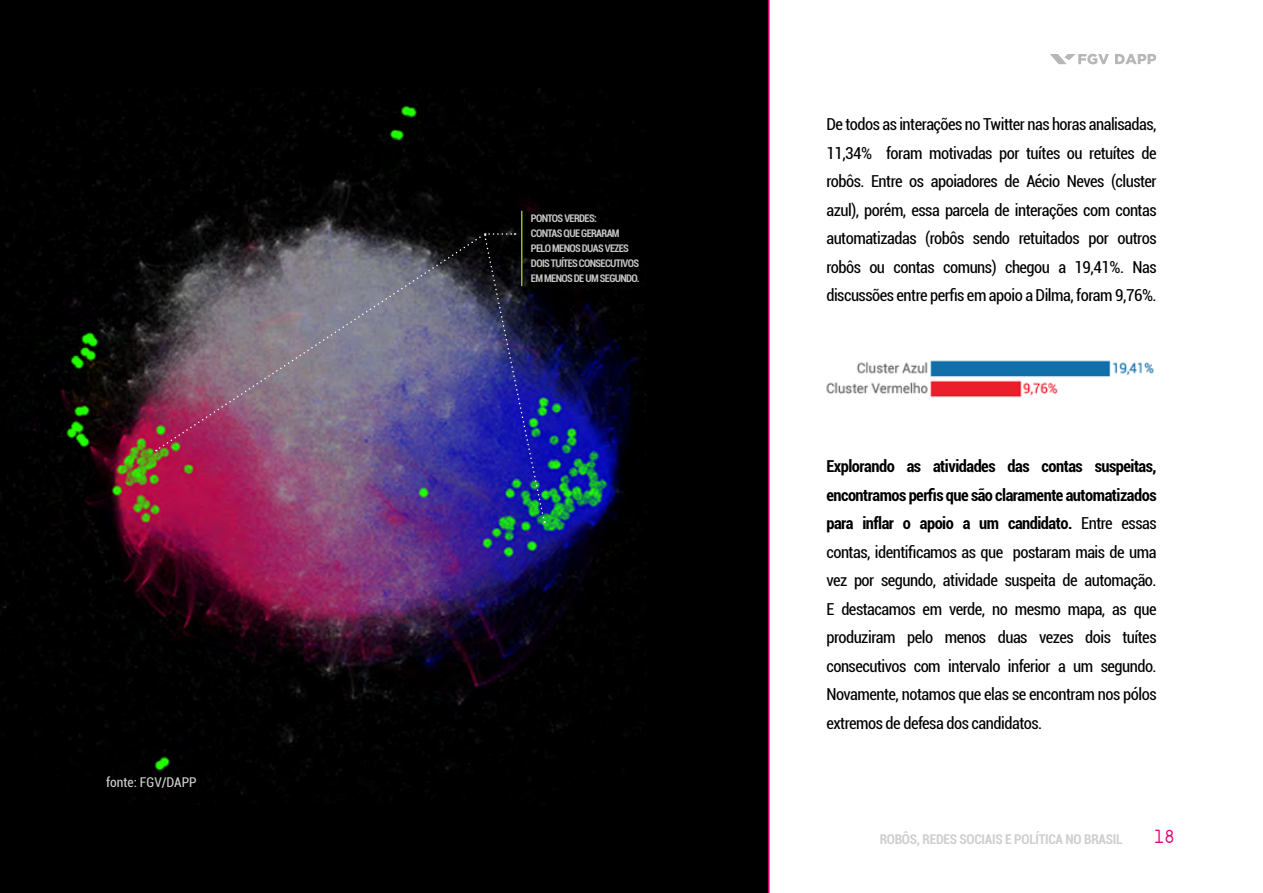
<style>
.page{position:relative;width:1263px;height:893px;background:#fff}
.page>*{position:absolute;margin:0;border:0;box-sizing:border-box;transform-origin:0 0}
.t1{font:18px "AHAMONO";color:#e6007d}
.t2{font:condensed 16.5px/28.5px "Roboto";letter-spacing:-.03em;color:#000;text-align:justify}
.t3{font:700 condensed 13.5px "Roboto";letter-spacing:-.02em;color:#cfcfcf}
.t4{font:condensed 13.5px "Roboto";color:#cfcfcf}
.t5{font:700 condensed 10.5px/15px "Roboto";letter-spacing:-.06em;color:#c6c6c6}
.s1{font-weight:700}
</style>
<div class="page">
<svg style="left:1050px;top:54px;width:59px;height:10px"></svg>
<svg style="left:1115px;top:54px;width:41px;height:10px"></svg>
<div style="left:0;top:0;width:768px;height:893px;background:#000"></div>
<img style="left:0;top:88px;width:646px;height:717px">
<hr style="left:521px;top:211px;width:1px;height:75px;background:#95bb20">
<img style="left:158px;top:233px;width:325px;height:217px">
<img style="left:483px;top:233px;width:62px;height:290px">
<hr style="left:768px;top:0;width:2px;height:893px;background:#e6007d">
<img style="left:826px;top:360px;width:328px;height:38px">
<p class="t4" style="left:106px;top:772px;width:92px">fonte: FGV/DAPP</p>
<p class="t5" style="left:531px;top:210px;width:110px">PONTOS VERDES:<br>CONTAS QUE GERARAM<br>PELO MENOS DUAS VEZES<br>DOIS TUÍTES CONSECUTIVOS<br>EM MENOS DE UM SEGUNDO.</p>
<p class="t2" style="left:826px;top:110px;width:332px">De todos as interações no Twitter nas horas analisadas, 11,34% foram motivadas por tuítes ou retuítes de robôs. Entre os apoiadores de Aécio Neves (cluster azul), porém, essa parcela de interações com contas automatizadas (robôs sendo retuitados por outros robôs ou contas comuns) chegou a 19,41%. Nas discussões entre perfis em apoio a Dilma, foram 9,76%.</p>
<p class="t2" style="left:826px;top:452px;width:332px"><span class="s1">Explorando as atividades das contas suspeitas, encontramos perfis que são claramente automatizados para inflar o apoio a um candidato.</span> Entre essas contas, identificamos as que postaram mais de uma vez por segundo, atividade suspeita de automação.<br>E destacamos em verde, no mesmo mapa, as que produziram pelo menos duas vezes dois tuítes consecutivos com intervalo inferior a um segundo.<br>Novamente, notamos que elas se encontram nos pólos extremos de defesa dos candidatos.</p>
<p class="t3" style="left:880px;top:830px;width:244px">ROBÔS, REDES SOCIAIS E POLÍTICA NO BRASIL</p>
<p class="t1" style="left:1154px;top:820px;width:22px">18</p>
</div>
